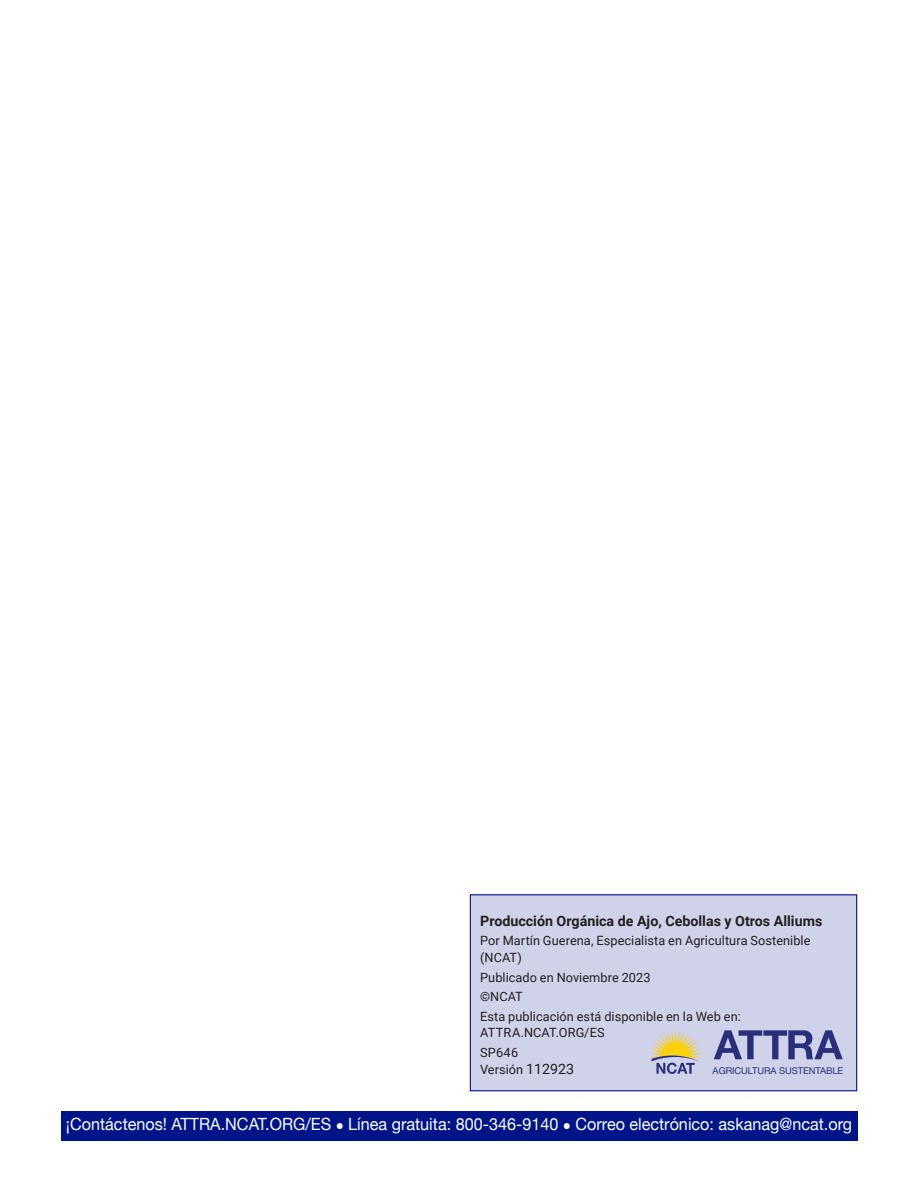
<style>
.page{position:relative;width:918px;height:1188px;background:#fff}
.page>*{position:absolute;margin:0;border:0;box-sizing:border-box;transform-origin:0 0}
.t1{font:16.8px "Helvetica Neue";color:#fff;scale:.96 1}
.t2{font:700 14.25px "Roboto";color:#231f20}
.t3{font:12.75px/19.8px "Roboto";letter-spacing:.005em;color:#231f20}
.t4{font:9.3px "Helvetica Neue";letter-spacing:-.005em;color:#292f7c}
.s1{font-size:14.25px}
</style>
<div class="page">
<div style="left:61px;top:1111px;width:796px;height:30px;background:#001489"></div>
<div style="left:470px;top:895px;width:387px;height:196px;background:#cfd2e9"></div>
<div style="left:470px;top:894px;width:387px;height:197px;border:1px solid #001489"></div>
<svg style="left:649px;top:1031px;width:53px;height:43px"></svg>
<svg style="left:714px;top:1030px;width:129px;height:29px"></svg>
<p class="t2" style="left:480px;top:911px;width:344px">Producción Orgánica de Ajo, Cebollas y Otros Alliums</p>
<p class="t3" style="left:480px;top:933px;width:332px;line-height:16.5px">Por Martín Guerena, Especialista en Agricultura Sostenible (NCAT)</p>
<p class="t3" style="left:480px;top:967px;width:262px">Publicado en Noviembre 2023<br>©NCAT<br>Esta publicación está disponible en la Web en:</p>
<p class="t3" style="left:480px;top:1023px;width:126px">ATTRA.NCAT.ORG/ES<br>SP646</p>
<p class="t3" style="left:480px;top:1059px;width:95px">Versión <span class="s1">112923</span></p>
<p class="t4" style="left:713px;top:1065px;width:132px">AGRICULTURA SUSTENTABLE</p>
<h1 class="t1" style="left:66px;top:1114px;width:820px">¡Contáctenos! ATTRA.NCAT.ORG/ES • Línea gratuita: 800-346-9140 • Correo electrónico: askanag@ncat.org</h1>
</div>
